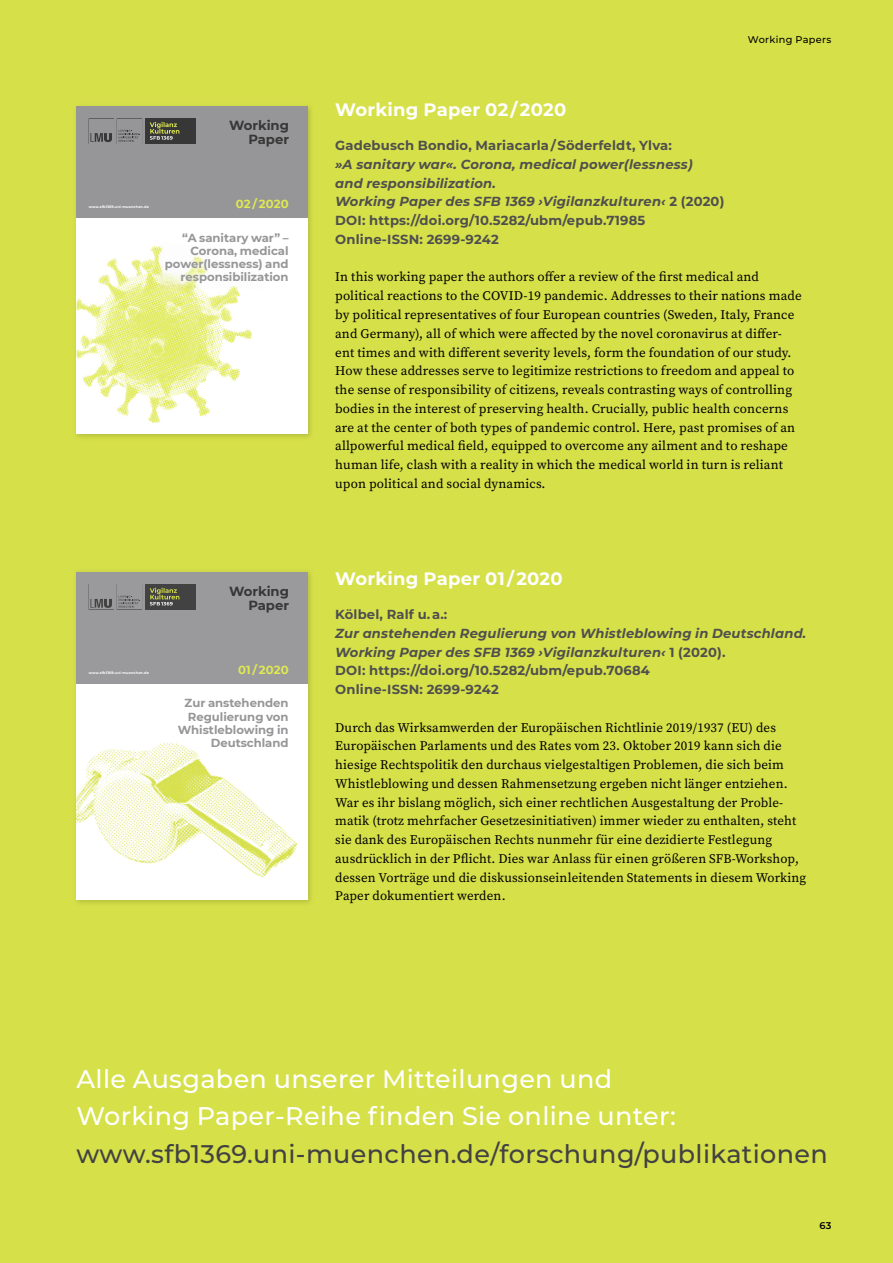
<style>
.page{position:relative;width:893px;height:1263px;background:#d6e049}
.page>*{position:absolute;margin:0;border:0;box-sizing:border-box;transform-origin:0 0}
.t1{font:500 25.5px/37.5px "Montserrat";letter-spacing:.015em;color:#fff}
.t2{font:500 25.5px "Montserrat";letter-spacing:.015em;color:#424242}
.t3{font:700 18px "Montserrat";letter-spacing:.015em;color:#fff}
.t4{font:13.2px/18.8px "Source Serif Pro";letter-spacing:.01em;color:#000}
.t5{font:italic 700 13.2px/18.8px "Montserrat";letter-spacing:.015em;color:#4f4f4e}
.t6{font:700 13.2px "Montserrat";letter-spacing:.015em;color:#4f4f4e}
.t7{font:700 13.2px/14px "Montserrat";color:#383737;text-align:right}
.t8{font:700 11.7px/13.2px "Montserrat";color:#969698;text-align:right}
.t9{font:700 11.7px "Montserrat";letter-spacing:.005em;color:#dfe951}
.t10{font:500 9.75px "Montserrat";letter-spacing:.035em;color:#000}
.t11{font:600 9.75px "Montserrat";color:#000}
.t12{font:700 3.45px "Montserrat";letter-spacing:.03em;color:#fff}
.s1{font-style:normal}
</style>
<div class="page">
<img style="left:76px;top:106px;width:235px;height:331px">
<div style="left:77px;top:106px;width:231px;height:328px;background:#fff"></div>
<div style="left:77px;top:106px;width:231px;height:112px;background:#969698"></div>
<svg style="left:89px;top:118px;width:53px;height:26px"></svg>
<div style="left:146px;top:118px;width:50px;height:26px;background:#383737"></div>
<svg style="left:150px;top:122px;width:29px;height:18px"></svg>
<img style="left:77px;top:245px;width:175px;height:179px">
<img style="left:200px;top:245px;width:52px;height:6px">
<img style="left:161px;top:245px;width:39px;height:20px">
<img style="left:198px;top:246px;width:42px;height:23px">
<img style="left:236px;top:251px;width:16px;height:34px">
<img style="left:161px;top:265px;width:37px;height:24px">
<img style="left:196px;top:269px;width:41px;height:20px">
<img style="left:236px;top:285px;width:16px;height:4px">
<img style="left:76px;top:572px;width:235px;height:331px">
<div style="left:77px;top:572px;width:231px;height:327px;background:#fff"></div>
<div style="left:77px;top:572px;width:231px;height:112px;background:#9a9a9d"></div>
<img style="left:77px;top:742px;width:221px;height:136px">
<svg style="left:89px;top:584px;width:53px;height:26px"></svg>
<div style="left:146px;top:584px;width:50px;height:26px;background:#424242"></div>
<svg style="left:150px;top:588px;width:29px;height:17px"></svg>
<p class="t7" style="left:229px;top:117px;width:61px">Working<br>Paper</p>
<p class="t12" style="left:89px;top:205px;width:62px">www.sfb1369.uni-muenchen.de</p>
<p class="t9" style="left:236px;top:196px;width:54px">02 / 2020</p>
<p class="t8" style="left:165px;top:230px;width:125px">“A sanitary war” –<br>Corona, medical power(lessness) and responsibilization</p>
<p class="t12" style="left:89px;top:670px;width:62px">www.sfb1369.uni-muenchen.de</p>
<p class="t7" style="left:229px;top:583px;width:61px">Working<br>Paper</p>
<p class="t9" style="left:238px;top:662px;width:52px">01 / 2020</p>
<p class="t8" style="left:178px;top:696px;width:112px">Zur anstehenden<br>Regulierung von<br>Whistleblowing in<br>Deutschland</p>
<p class="t10" style="left:748px;top:32px;width:85px">Working Papers</p>
<h2 class="t3" style="left:335px;top:97px;width:232px">Working Paper 02 / 2020</h2>
<p class="t6" style="left:335px;top:136px;width:338px">Gadebusch Bondio, Mariacarla / Söderfeldt, Ylva:</p>
<p class="t5" style="left:335px;top:154px;width:391px">»A sanitary war«. Corona, medical power(lessness)<br>and responsibilization.<br>Working Paper des SFB 1369 ›Vigilanzkulturen‹ <span class="s1">2 (2020)<br>DOI: https://doi.org/10.5282/ubm/epub.71985<br>Online-ISSN: 2699-9242</span></p>
<p class="t4" style="left:335px;top:268px;width:468px">In this working paper the authors offer a review of the first medical and political reactions to the COVID-19 pandemic. Addresses to their nations made by political representatives of four European countries (Sweden, Italy, France and Germany), all of which were affected by the novel coronavirus at differ&shy;ent times and with different severity levels, form the foundation of our study.<br>How these addresses serve to legitimize restrictions to freedom and appeal to the sense of responsibility of citizens, reveals contrasting ways of controlling bodies in the interest of preserving health. Crucially, public health concerns are at the center of both types of pandemic control. Here, past promises of an allpowerful medical field, equipped to overcome any ailment and to reshape human life, clash with a reality in which the medical world in turn is reliant upon political and social dynamics.</p>
<h2 class="t3" style="left:335px;top:566px;width:229px">Working Paper 01 / 2020</h2>
<p class="t6" style="left:335px;top:605px;width:114px">Kölbel, Ralf u. a.:</p>
<p class="t5" style="left:335px;top:623px;width:473px">Zur anstehenden Regulierung von Whistleblowing in Deutschland.<br>Working Paper des SFB 1369 ›Vigilanzkulturen‹ <span class="s1">1 (2020).<br>DOI: https://doi.org/10.5282/ubm/epub.70684<br>Online-ISSN: 2699-9242</span></p>
<p class="t4" style="left:335px;top:718px;width:473px">Durch das Wirksamwerden der Europäischen Richtlinie 2019/1937 (EU) des Europäischen Parlaments und des Rates vom 23. Oktober 2019 kann sich die hiesige Rechtspolitik den durchaus vielgestaltigen Problemen, die sich beim Whistleblowing und dessen Rahmensetzung ergeben nicht länger entziehen.<br>War es ihr bislang möglich, sich einer rechtlichen Ausgestaltung der Proble&shy;matik (trotz mehrfacher Gesetzesinitiativen) immer wieder zu enthalten, steht sie dank des Europäischen Rechts nunmehr für eine dezidierte Festlegung ausdrücklich in der Pflicht. Dies war Anlass für einen größeren SFB-Workshop, dessen Vorträge und die diskussionseinleitenden Statements in diesem Working Paper dokumentiert werden.</p>
<h1 class="t1" style="left:77px;top:1059px;width:601px">Alle Ausgaben unserer Mitteilungen und<br>Working Paper-Reihe finden Sie online unter:</h1>
<h1 class="t2" style="left:77px;top:1136px;width:753px">www.sfb1369.uni-muenchen.de/forschung/publikationen</h1>
<p class="t11" style="left:819px;top:1218px;width:13px">63</p>
</div>
